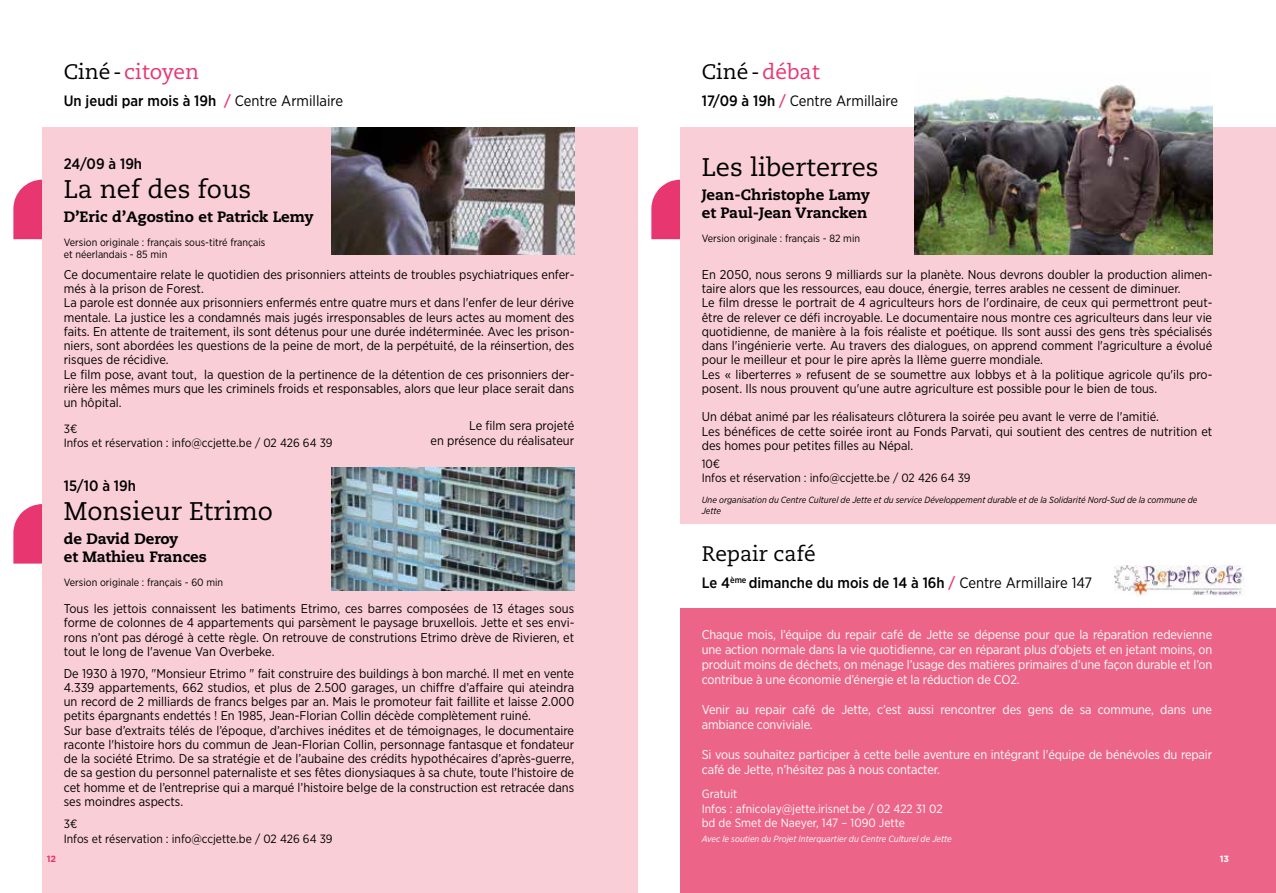
<style>
.page{position:relative;width:1276px;height:893px;background:#fff}
.page>*{position:absolute;margin:0;border:0;box-sizing:border-box;transform-origin:0 0}
.t1{font:25.5px "Caecilia";color:#000}
.t2{font:21px "Caecilia";color:#000}
.t3{font:21px "Caecilia";color:#e83670}
.t4{font:500 15px "Gotham Narrow";color:#000}
.t5{font:800 15px/18px "Caecilia";color:#000}
.t6{font:15px "Gotham Narrow";color:#000}
.t7{font:12.75px/14.2px "Gotham Narrow";color:#000}
.t8{font:12.75px/15px "Gotham Narrow";letter-spacing:-.01em;color:#fff}
.t9{font:12px/14.4px "Gotham Narrow";color:#000}
.t10{font:12px/14.4px "Gotham Narrow";color:#fff}
.t11{font:10.5px/12px "Gotham Narrow";color:#000}
.t12{font:italic 9px/10.5px "Gotham Narrow";color:#000}
.t13{font:italic 9px "Gotham Narrow";color:#fff}
.t14{font:700 9px "Gotham";color:#fff}
.t15{font:700 9px "Gotham";color:#e83670}
.s1{color:#000}
.s2{color:#e83670}
.s3{font-weight:400}
.s4{font-weight:500}
.s5{font-weight:500;color:#e83670}
</style>
<div class="page">
<svg style="left:651px;top:180px;width:29px;height:59px;background:#ea4d80"></svg>
<div style="left:680px;top:128px;width:596px;height:401px;background:#f9ced6"></div>
<div style="left:680px;top:535px;width:596px;height:358px;background:#ec6588"></div>
<div style="left:638px;top:524px;width:638px;height:83px;background:#fff"></div>
<svg style="left:13px;top:180px;width:30px;height:59px;background:#eb5183"></svg>
<svg style="left:13px;top:504px;width:30px;height:60px;background:#eb5384"></svg>
<div style="left:43px;top:128px;width:595px;height:765px;background:#f9ced6"></div>
<img style="left:332px;top:468px;width:242px;height:122px">
<img style="left:332px;top:128px;width:242px;height:127px">
<img style="left:914px;top:84px;width:298px;height:171px">
<img style="left:1114px;top:565px;width:131px;height:30px">
<h2 class="t3" style="left:64px;top:60px;width:137px"><span class="s1">Ciné-</span>citoyen</h2>
<p class="t4" style="left:64px;top:91px;width:281px">Un jeudi par mois à 19h <span class="s2">/</span> <span class="s3">Centre Armillaire</span></p>
<p class="t4" style="left:64px;top:155px;width:80px">24/09 à 19h</p>
<h1 class="t1" style="left:64px;top:174px;width:189px">La nef des fous</h1>
<p class="t5" style="left:64px;top:208px;width:251px">D’Eric d’Agostino et Patrick Lemy</p>
<p class="t11" style="left:64px;top:236px;width:203px">Version originale : français sous-titré français et néerlandais - 85 min</p>
<p class="t7" style="left:64px;top:267px;width:512px">Ce documentaire relate le quotidien des prisonniers atteints de troubles psychiatriques enfer&shy;més à la prison de Forest.<br>La parole est donnée aux prisonniers enfermés entre quatre murs et dans l'enfer de leur dérive mentale. La justice les a condamnés mais jugés irresponsables de leurs actes au moment des faits. En attente de traitement, ils sont détenus pour une durée indéterminée. Avec les prison&shy;niers, sont abordées les questions de la peine de mort, de la perpétuité, de la réinsertion, des risques de récidive.<br>Le film pose, avant tout, la question de la pertinence de la détention de ces prisonniers der&shy;rière les mêmes murs que les criminels froids et responsables, alors que leur place serait dans un hôpital.</p>
<p class="t7" style="left:430px;top:419px;width:145px;text-align:right">Le film sera projeté<br>en présence du réalisateur</p>
<p class="t9" style="left:64px;top:421px;width:270px">3€<br>Infos et réservation : info@ccjette.be / 02 426 64 39</p>
<p class="t15" style="left:47px;top:853px;width:11px">12</p>
<p class="t4" style="left:64px;top:477px;width:74px">15/10 à 19h</p>
<h1 class="t1" style="left:64px;top:496px;width:211px">Monsieur Etrimo</h1>
<p class="t5" style="left:64px;top:530px;width:145px">de David Deroy<br>et Mathieu Frances</p>
<p class="t11" style="left:64px;top:576px;width:161px">Version originale : français - 60 min</p>
<p class="t7" style="left:64px;top:601px;width:512px;text-align:justify">Tous les jettois connaissent les batiments Etrimo, ces barres composées de 13 étages sous forme de colonnes de 4 appartements qui parsèment le paysage bruxellois. Jette et ses envi&shy;rons n’ont pas dérogé à cette règle. On retrouve de construtions Etrimo drève de Rivieren, et tout le long de l'avenue Van Overbeke.</p>
<p class="t7" style="left:64px;top:666px;width:512px">De 1930 à 1970, "Monsieur Etrimo " fait construire des buildings à bon marché. Il met en vente 4.339 appartements, 662 studios, et plus de 2.500 garages, un chiffre d’affaire qui ateindra un record de 2 milliards de francs belges par an. Mais le promoteur fait faillite et laisse 2.000 petits épargnants endettés ! En 1985, Jean-Florian Collin décède complètement ruiné.<br>Sur base d’extraits télés de l’époque, d’archives inédites et de témoignages, le documentaire raconte l'histoire hors du commun de Jean-Florian Collin, personnage fantasque et fondateur de la société Etrimo. De sa stratégie et de l’aubaine des crédits hypothécaires d’après-guerre, de sa gestion du personnel paternaliste et ses fêtes dionysiaques à sa chute, toute l’histoire de cet homme et de l’entreprise qui a marqué l’histoire belge de la construction est retracée dans ses moindres aspects.</p>
<p class="t9" style="left:64px;top:817px;width:270px">3€<br>Infos et réservation : info@ccjette.be / 02 426 64 39</p>
<h2 class="t2" style="left:702px;top:60px;width:120px">Ciné-<span class="s2">débat</span></h2>
<p class="t6" style="left:702px;top:91px;width:198px"><span class="s4">17/09 à 19h</span> <span class="s5">/</span> Centre Armillaire</p>
<h1 class="t1" style="left:702px;top:152px;width:178px">Les liberterres</h1>
<p class="t5" style="left:702px;top:186px;width:170px">Jean-Christophe Lamy et Paul-Jean Vrancken</p>
<p class="t11" style="left:702px;top:232px;width:160px">Version originale : français - 82 min</p>
<p class="t7" style="left:702px;top:267px;width:512px">En 2050, nous serons 9 milliards sur la planète. Nous devrons doubler la production alimen&shy;taire alors que les ressources, eau douce, énergie, terres arables ne cessent de diminuer.<br>Le film dresse le portrait de 4 agriculteurs hors de l'ordinaire, de ceux qui permettront peut&shy;être de relever ce défi incroyable. Le documentaire nous montre ces agriculteurs dans leur vie quotidienne, de manière à la fois réaliste et poétique. Ils sont aussi des gens très spécialisés dans l'ingénierie verte. Au travers des dialogues, on apprend comment l'agriculture a évolué pour le meilleur et pour le pire après la IIème guerre mondiale.<br>Les « liberterres » refusent de se soumettre aux lobbys et à la politique agricole qu'ils pro&shy;posent. Ils nous prouvent qu'une autre agriculture est possible pour le bien de tous.</p>
<p class="t7" style="left:702px;top:410px;width:512px">Un débat animé par les réalisateurs clôturera la soirée peu avant le verre de l'amitié.<br>Les bénéfices de cette soirée iront au Fonds Parvati, qui soutient des centres de nutrition et des homes pour petites filles au Népal.</p>
<p class="t9" style="left:702px;top:456px;width:270px">10€<br>Infos et réservation : info@ccjette.be / 02 426 64 39</p>
<p class="t12" style="left:702px;top:495px;width:497px">Une organisation du Centre Culturel de Jette et du service Développement durable et de la Solidarité Nord-Sud de la commune de<br>Jette</p>
<h2 class="t2" style="left:702px;top:542px;width:116px">Repair café</h2>
<p class="t4" style="left:702px;top:573px;width:392px">Le 4<sup>ème</sup> dimanche du mois de 14 à 16h <span class="s2">/</span> <span class="s3">Centre Armillaire 147</span></p>
<p class="t8" style="left:702px;top:627px;width:512px;text-align:justify">Chaque mois, l’équipe du repair café de Jette se dépense pour que la réparation redevienne une action normale dans la vie quotidienne, car en réparant plus d’objets et en jetant moins, on produit moins de déchets, on ménage l’usage des matières primaires d’une façon durable et l’on contribue à une économie d’énergie et la réduction de CO2.</p>
<p class="t8" style="left:702px;top:702px;width:512px">Venir au repair café de Jette, c’est aussi rencontrer des gens de sa commune, dans une ambiance conviviale.</p>
<p class="t8" style="left:702px;top:747px;width:512px">Si vous souhaitez participer à cette belle aventure en intégrant l'équipe de bénévoles du repair café de Jette, n’hésitez pas à nous contacter.</p>
<p class="t10" style="left:702px;top:787px;width:242px">Gratuit<br>Infos : afnicolay@jette.irisnet.be / 02 422 31 02 bd de Smet de Naeyer, 147 – 1090 Jette</p>
<p class="t13" style="left:702px;top:834px;width:251px">Avec le soutien du Projet Interquartier du Centre Culturel de Jette</p>
<p class="t14" style="left:1219px;top:853px;width:11px">13</p>
</div>
